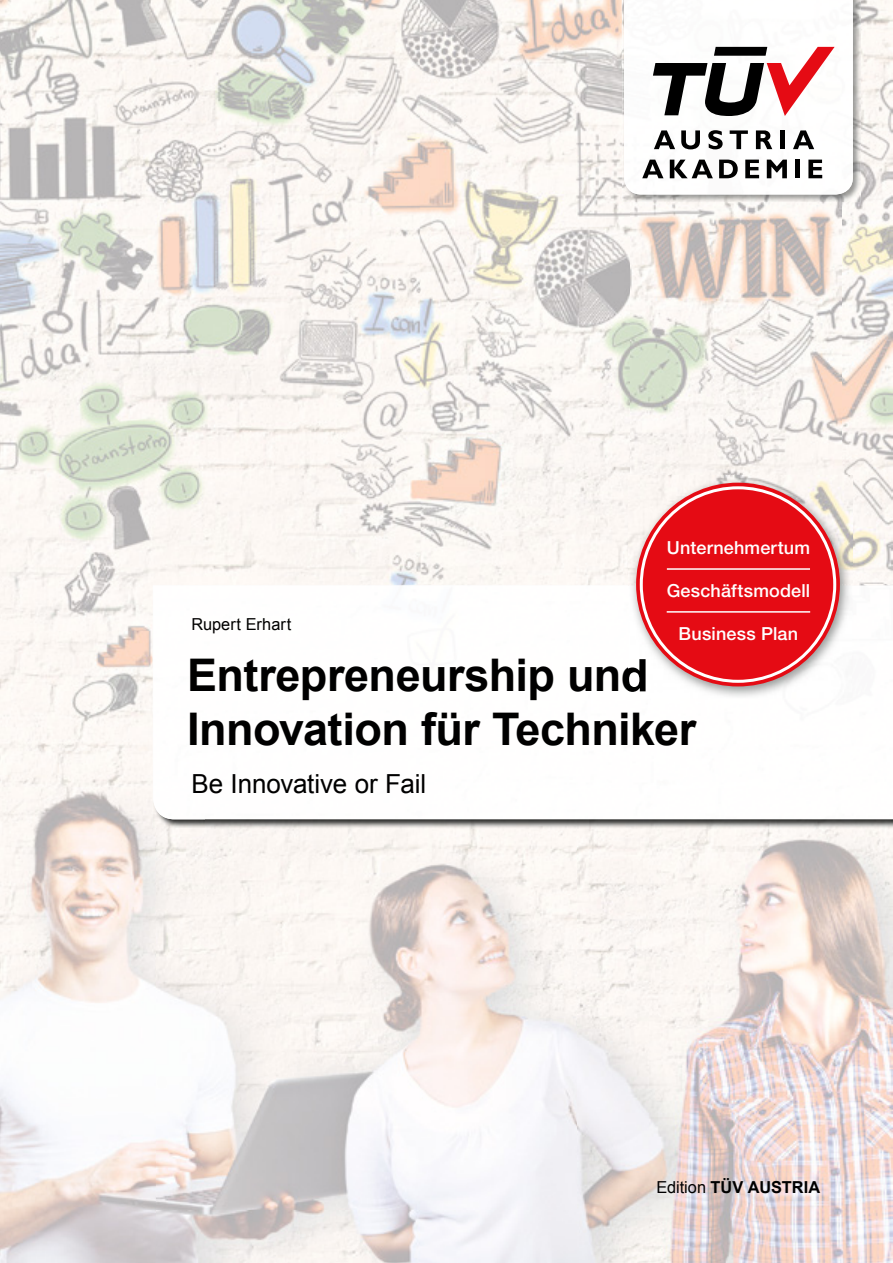
<style>
.page{position:relative;width:893px;height:1263px;background:#fff}
.page>*{position:absolute;margin:0;border:0;box-sizing:border-box;transform-origin:0 0}
.t1{font:700 45px/54px "Arial";letter-spacing:-.01em;color:#000}
.t2{font:26.25px "Arial";letter-spacing:-.005em;color:#000}
.t3{font:500 18px "Helvetica Neue";letter-spacing:.01em;color:#fff}
.t4{font:700 16.5px "Arial";color:#000}
.t5{font:16.5px "Arial";letter-spacing:.005em;color:#000}
.s1{font-weight:400}
</style>
<div class="page">
<img style="left:0;top:0;width:420px;height:631px">
<img style="left:420px;top:0;width:210px;height:585px">
<img style="left:841px;top:0;width:52px;height:585px">
<img style="left:630px;top:202px;width:211px;height:273px">
<img style="left:0;top:631px;width:157px;height:632px">
<img style="left:157px;top:828px;width:736px;height:435px">
<img style="left:622px;top:0;width:239px;height:202px">
<img style="left:624px;top:0;width:229px;height:194px">
<svg style="left:653px;top:47px;width:182px;height:69px"></svg>
<svg style="left:654px;top:130px;width:21px;height:19px"></svg>
<svg style="left:681px;top:130px;width:19px;height:19px"></svg>
<svg style="left:708px;top:130px;width:15px;height:19px"></svg>
<svg style="left:730px;top:130px;width:18px;height:19px"></svg>
<svg style="left:756px;top:130px;width:16px;height:19px"></svg>
<hr style="left:781px;top:130px;width:4px;height:19px;background:#000">
<svg style="left:793px;top:130px;width:21px;height:19px"></svg>
<svg style="left:642px;top:160px;width:21px;height:18px"></svg>
<svg style="left:670px;top:160px;width:43px;height:18px"></svg>
<svg style="left:719px;top:160px;width:19px;height:18px"></svg>
<svg style="left:745px;top:160px;width:14px;height:18px"></svg>
<svg style="left:767px;top:160px;width:20px;height:18px"></svg>
<div style="left:795px;top:160px;width:5px;height:18px;background:#000"></div>
<svg style="left:808px;top:160px;width:14px;height:18px"></svg>
<img style="left:153px;top:819px;width:52px;height:9px">
<img style="left:205px;top:819px;width:688px;height:9px">
<img style="left:153px;top:585px;width:738px;height:234px">
<img style="left:190px;top:659px;width:458px;height:41px">
<img style="left:629px;top:475px;width:223px;height:224px">
<img style="left:629px;top:659px;width:19px;height:40px">
<svg style="left:638px;top:484px;width:200px;height:201px"></svg>
<div style="left:636px;top:483px;width:204px;height:203px;border:4px solid #e50b14;border-radius:50%"></div>
<div style="left:643px;top:489px;width:190px;height:191px;background:#e50b14;border-radius:50%"></div>
<hr style="left:667px;top:568px;width:143px;height:2px;background:#fff">
<hr style="left:667px;top:611px;width:143px;height:2px;background:#fff">
<p class="t5" style="left:191px;top:613px;width:101px">Rupert Erhart</p>
<p class="t3" style="left:667px;top:537px;width:145px">Unternehmertum</p>
<p class="t3" style="left:667px;top:580px;width:145px">Geschäftsmodell</p>
<p class="t3" style="left:679px;top:623px;width:121px">Business Plan</p>
<p class="t1" style="left:187px;top:650px;width:511px">Entrepreneurship und<br>Innovation für Techniker</p>
<p class="t2" style="left:191px;top:766px;width:236px">Be Innovative or Fail</p>
<p class="t4" style="left:656px;top:1176px;width:165px"><span class="s1">Edition</span> TÜV AUSTRIA</p>
</div>
